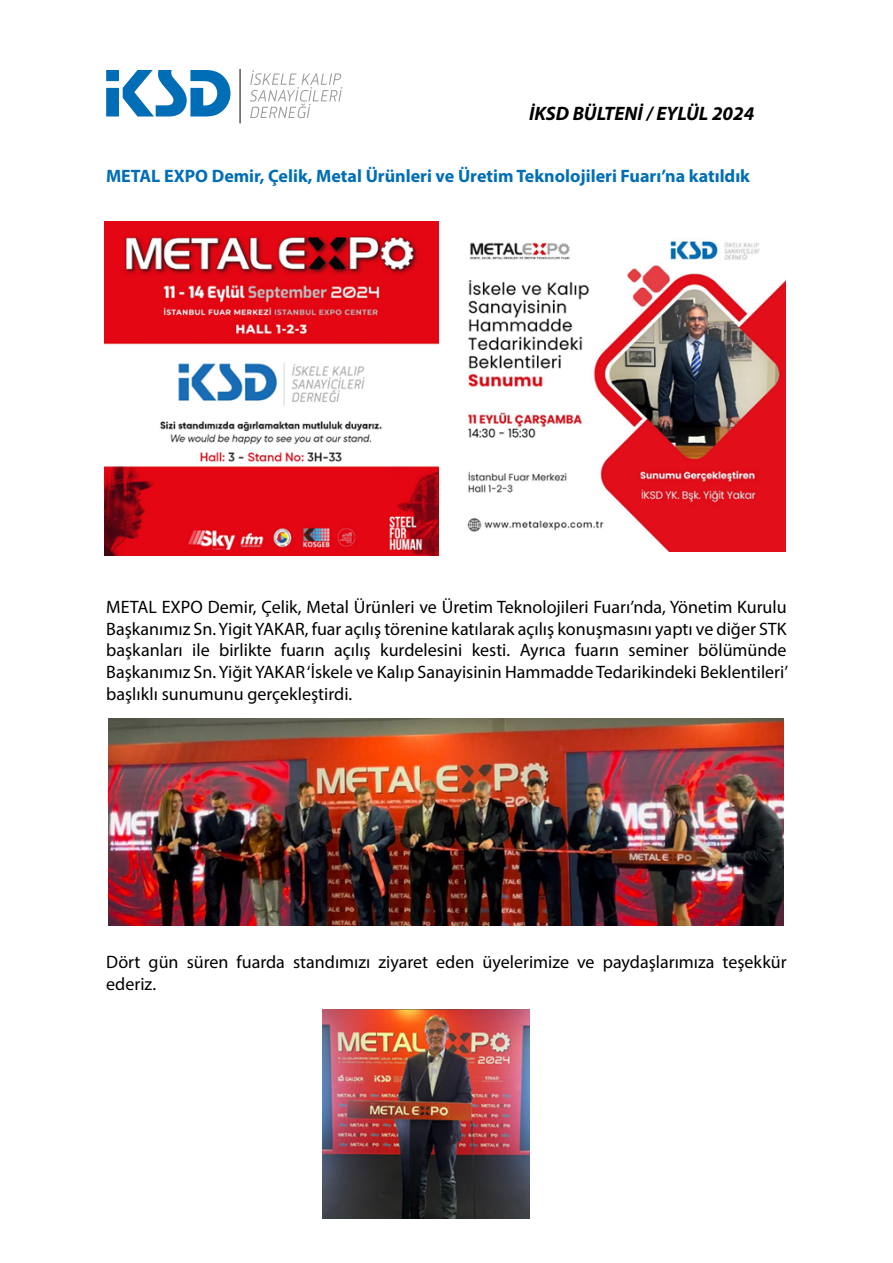
<style>
.page{position:relative;width:893px;height:1263px;background:#fff}
.page>*{position:absolute;margin:0;border:0;box-sizing:border-box;transform-origin:0 0}
.t1{font:italic 700 19.5px "Myriad Pro";color:#000}
.t2{font:18px/21.6px "Myriad Pro";color:#000;text-align:justify}
.t3{font:700 18px "Myriad Pro";color:#006eb6}
</style>
<div class="page">
<svg style="left:106px;top:70px;width:124px;height:47px"></svg>
<svg style="left:250px;top:70px;width:92px;height:48px"></svg>
<hr style="left:239px;top:69px;width:2px;height:54px;background:#595855">
<img style="left:104px;top:222px;width:334px;height:334px">
<img style="left:467px;top:239px;width:319px;height:312px">
<img style="left:109px;top:718px;width:675px;height:207px">
<img style="left:322px;top:1009px;width:208px;height:209px">
<p class="t1" style="left:529px;top:100px;width:227px">İKSD BÜLTENİ / EYLÜL 2024</p>
<p class="t3" style="left:106px;top:164px;width:645px">METAL EXPO Demir, Çelik, Metal Ürünleri ve Üretim Teknolojileri Fuarı’na katıldık</p>
<p class="t2" style="left:106px;top:596px;width:683px">METAL EXPO Demir, Çelik, Metal Ürünleri ve Üretim Teknolojileri Fuarı’nda, Yönetim Kurulu Başkanımız Sn. Yigit YAKAR, fuar açılış törenine katılarak açılış konuşmasını yaptı ve diğer STK başkanları ile birlikte fuarın açılış kurdelesini kesti. Ayrıca fuarın seminer bölümünde Başkanımız Sn. Yiğit YAKAR ‘İskele ve Kalıp Sanayisinin Hammadde Tedarikindeki Beklentileri’ başlıklı sunumunu gerçekleştirdi.</p>
<p class="t2" style="left:106px;top:951px;width:682px">Dört gün süren fuarda standımızı ziyaret eden üyelerimize ve paydaşlarımıza teşekkür ederiz.</p>
</div>
